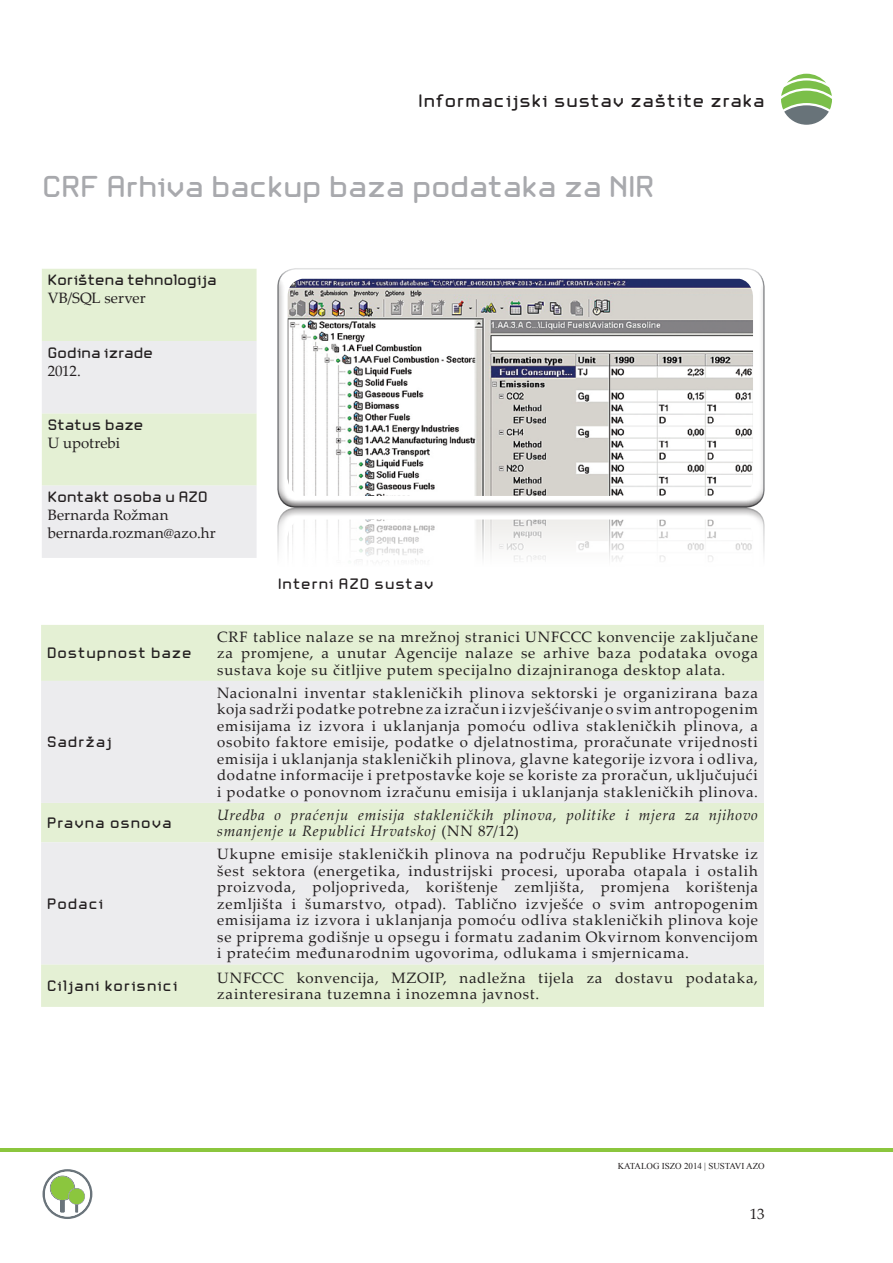
<style>
.page{position:relative;width:893px;height:1263px;background:#fff}
.page>*{position:absolute;margin:0;border:0;box-sizing:border-box;transform-origin:0 0}
.Naslovi{font:500 30px "AZ Okapitala";letter-spacing:-.005em;color:#a8a9ad}
.t1{font:500 18px "AZ Okapitala";letter-spacing:.05em;color:#231f20}
.Tekst_u_doljnjij_tab{font:15px/16.5px "Palatino Linotype";letter-spacing:.05em;color:#231f20;text-align:justify}
.Tekst_u_doljnjij_tab-2{font:italic 15px/16.5px "Palatino Linotype";letter-spacing:.045em;color:#231f20}
.Tekst_u_doljnjij_tab-3{font:500 15px "AZ Okapitala";letter-spacing:.055em;color:#231f20}
.Tekst_u_tablici{font:15px "Palatino Linotype";color:#231f20}
.Tekst_u_doljnjij_tab-4{font:500 15px "AZ Okapitala";letter-spacing:.01em;color:#231f20}
.t2{font:9px "Times New Roman";color:#231f20}
.s1{font-style:normal}
</style>
<div class="page">
<hr style="left:0;top:1148px;width:893px;height:4px;background:#8bc63e">
<svg style="left:43px;top:1169px;width:49px;height:50px"></svg>
<div style="left:276px;top:507px;width:489px;height:231px;background:#231f20;opacity:.75"></div>
<img style="left:288px;top:519px;width:465px;height:106px">
<svg style="left:781px;top:74px;width:51px;height:51px"></svg>
<div style="left:41px;top:625px;width:723px;height:382px;background:#e4f0d4"></div>
<svg style="left:41px;top:681px;width:723px;height:283px;background:#eaecea"></svg>
<div style="left:42px;top:269px;width:215px;height:72px;background:#e4f0d4"></div>
<svg style="left:42px;top:341px;width:215px;height:217px;background:#e9ede5"></svg>
<div style="left:276px;top:267px;width:489px;height:221px;background:#fff;opacity:.75"></div>
<div style="left:276px;top:277px;width:489px;height:231px;background:#231f20;opacity:.75"></div>
<img style="left:288px;top:279px;width:465px;height:217px">
<p class="t1" style="left:419px;top:91px;width:348px">Informacijski sustav zaštite zraka</p>
<p class="Naslovi" style="left:43px;top:170px;width:613px">CRF Arhiva backup baza podataka za NIR</p>
<p class="Tekst_u_doljnjij_tab-4" style="left:48px;top:272px;width:170px">Korištena tehnologija</p>
<p class="Tekst_u_tablici" style="left:48px;top:287px;width:99px">VB/SQL server</p>
<p class="Tekst_u_doljnjij_tab-4" style="left:48px;top:344px;width:107px">Godina izrade</p>
<p class="Tekst_u_tablici" style="left:48px;top:360px;width:34px">2012.</p>
<p class="Tekst_u_doljnjij_tab-4" style="left:48px;top:416px;width:97px">Status baze</p>
<p class="Tekst_u_tablici" style="left:48px;top:432px;width:74px">U upotrebi</p>
<p class="Tekst_u_doljnjij_tab-4" style="left:48px;top:489px;width:161px">Kontakt osoba u AZO</p>
<p class="Tekst_u_tablici" style="left:48px;top:504px;width:122px">Bernarda Rožman</p>
<p class="Tekst_u_tablici" style="left:48px;top:522px;width:169px">bernarda.rozman@azo.hr</p>
<p class="Tekst_u_doljnjij_tab-3" style="left:278px;top:575px;width:157px">Interni AZO sustav</p>
<p class="Tekst_u_doljnjij_tab-3" style="left:47px;top:645px;width:146px">Dostupnost baze</p>
<p class="Tekst_u_doljnjij_tab-3" style="left:47px;top:734px;width:66px">Sadržaj</p>
<p class="Tekst_u_doljnjij_tab" style="left:217px;top:628px;width:542px">CRF tablice nalaze se na mrežnoj stranici UNFCCC konvencije zaključane za promjene, a unutar Agencije nalaze se arhive baza podataka ovoga sustava koje su čitljive putem specijalno dizajniranoga desktop alata.</p>
<p class="Tekst_u_doljnjij_tab" style="left:217px;top:684px;width:542px">Nacionalni inventar stakleničkih plinova sektorski je organizirana baza koja sadrži podatke potrebne za izračun i izvješćivanje o svim antropogenim emisijama iz izvora i uklanjanja pomoću odliva stakleničkih plinova, a osobito faktore emisije, podatke o djelatnostima, proračunate vrijednosti emisija i uklanjanja stakleničkih plinova, glavne kategorije izvora i odliva, dodatne informacije i pretpostavke koje se koriste za proračun, uključujući i podatke o ponovnom izračunu emisija i uklanjanja stakleničkih plinova.</p>
<p class="Tekst_u_doljnjij_tab-3" style="left:47px;top:814px;width:126px">Pravna osnova</p>
<p class="Tekst_u_doljnjij_tab-2" style="left:217px;top:806px;width:542px">Uredba o praćenju emisija stakleničkih plinova, politike i mjera za njihovo smanjenje u Republici Hrvatskoj <span class="s1">(NN 87/12)</span></p>
<p class="Tekst_u_doljnjij_tab-3" style="left:47px;top:895px;width:58px">Podaci</p>
<p class="Tekst_u_doljnjij_tab" style="left:217px;top:845px;width:542px">Ukupne emisije stakleničkih plinova na području Republike Hrvatske iz šest sektora (energetika, industrijski procesi, uporaba otapala i ostalih proizvoda, poljopriveda, korištenje zemljišta, promjena korištenja zemljišta i šumarstvo, otpad). Tablično izvješće o svim antropogenim emisijama iz izvora i uklanjanja pomoću odliva stakleničkih plinova koje se priprema godišnje u opsegu i formatu zadanim Okvirnom konvencijom i pratećim međunarodnim ugovorima, odlukama i smjernicama.</p>
<p class="Tekst_u_doljnjij_tab-3" style="left:47px;top:977px;width:132px">Ciljani korisnici</p>
<p class="Tekst_u_doljnjij_tab" style="left:217px;top:969px;width:542px">UNFCCC konvencija, MZOIP, nadležna tijela za dostavu podataka, zainteresirana tuzemna i inozemna javnost.</p>
<p class="t2" style="left:618px;top:1160px;width:148px">KATALOG ISZO 2014 | SUSTAVI AZO</p>
<p class="Tekst_u_doljnjij_tab" style="left:750px;top:1205px;width:16px">13</p>
</div>
